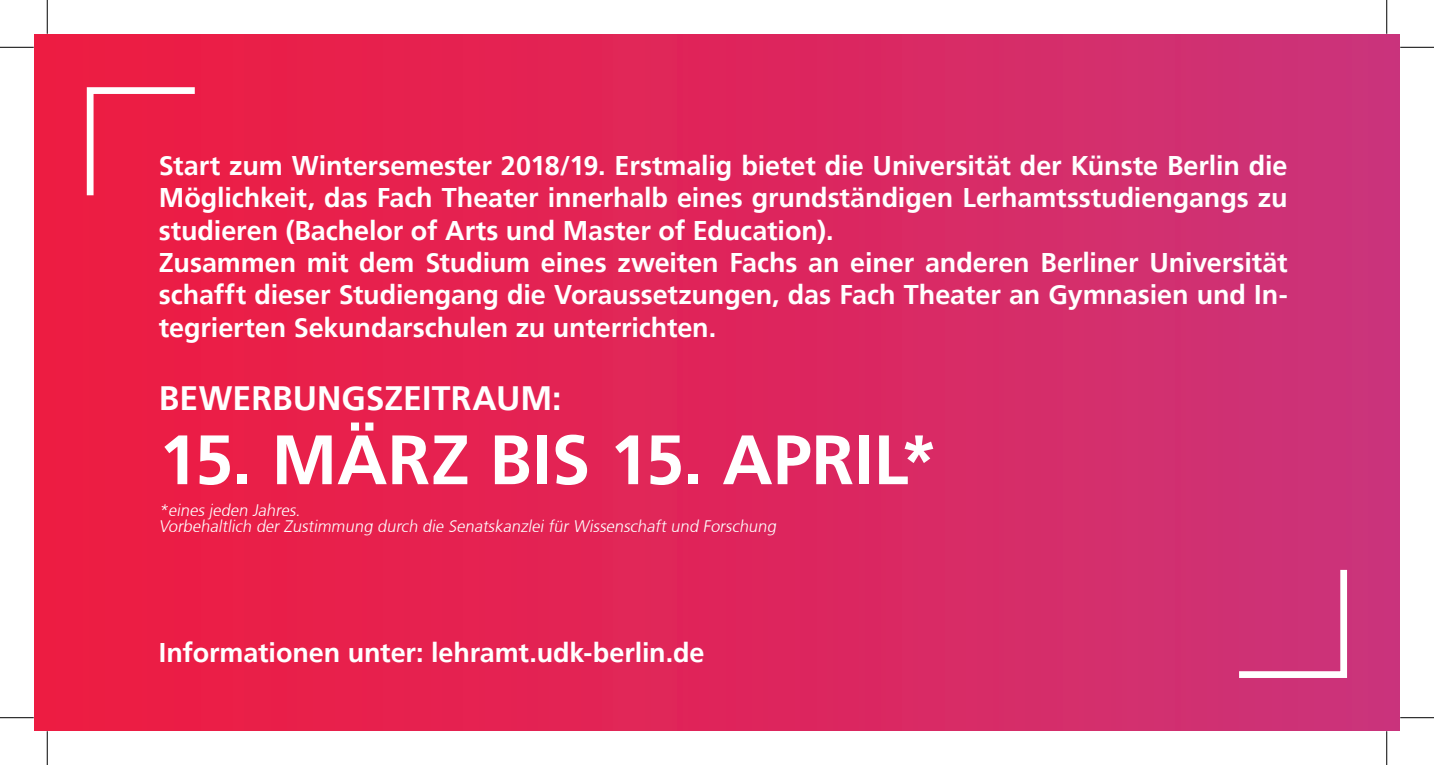
<style>
.page{position:relative;width:1434px;height:765px;background:#fff}
.page>*{position:absolute;margin:0;border:0;box-sizing:border-box;transform-origin:0 0}
.t1{font:700 69.75px "Frutiger";color:#fff}
.t2{font:700 33.75px "Frutiger";letter-spacing:.005em;color:#fff}
.t3{font:700 27px/32.4px "Frutiger";letter-spacing:-.005em;color:#fff;text-align:justify}
.t4{font:italic 300 16.65px "Frutiger";color:#fff}
</style>
<div class="page">
<div style="left:34px;top:34px;width:1365px;height:696px;background:linear-gradient(to right,#f01a3f,#cc337a)"></div>
<svg style="left:83px;top:84px;width:119px;height:118px;background:#ed3357"></svg>
<svg style="left:1232px;top:563px;width:118px;height:118px;background:#d24684"></svg>
<hr style="left:0;top:47px;width:34px;height:1px;background:#000">
<hr style="left:1400px;top:47px;width:34px;height:1px;background:#000">
<hr style="left:0;top:717px;width:34px;height:1px;background:#000">
<hr style="left:1400px;top:717px;width:34px;height:1px;background:#000">
<hr style="left:47px;top:0;width:1px;height:34px;background:#000">
<hr style="left:47px;top:730px;width:1px;height:34px;background:#000">
<hr style="left:1386px;top:0;width:1px;height:34px;background:#000">
<hr style="left:1386px;top:730px;width:1px;height:34px;background:#000">
<p class="t3" style="left:159px;top:149px;width:1130px">Start zum Wintersemester 2018/19. Erstmalig bietet die Universität der Künste Berlin die Möglichkeit, das Fach Theater innerhalb eines grundständigen Lerhamtsstudiengangs zu studieren (Bachelor of Arts und Master of Education).</p>
<p class="t3" style="left:159px;top:246px;width:1130px">Zusammen mit dem Studium eines zweiten Fachs an einer anderen Berliner Universität schafft dieser Studiengang die Voraussetzungen, das Fach Theater an Gymnasien und In&shy;tegrierten Sekundarschulen zu unterrichten.</p>
<p class="t2" style="left:159px;top:378px;width:404px">BEWERBUNGSZEITRAUM:</p>
<p class="t1" style="left:159px;top:418px;width:781px">15. MÄRZ BIS 15. APRIL*</p>
<p class="t4" style="left:159px;top:500px;width:146px">*eines jeden Jahres.</p>
<p class="t4" style="left:159px;top:516px;width:622px">Vorbehaltlich der Zustimmung durch die Senatskanzlei für Wissenschaft und Forschung</p>
<p class="t3" style="left:159px;top:636px;width:547px">Informationen unter: lehramt.udk-berlin.de</p>
</div>
